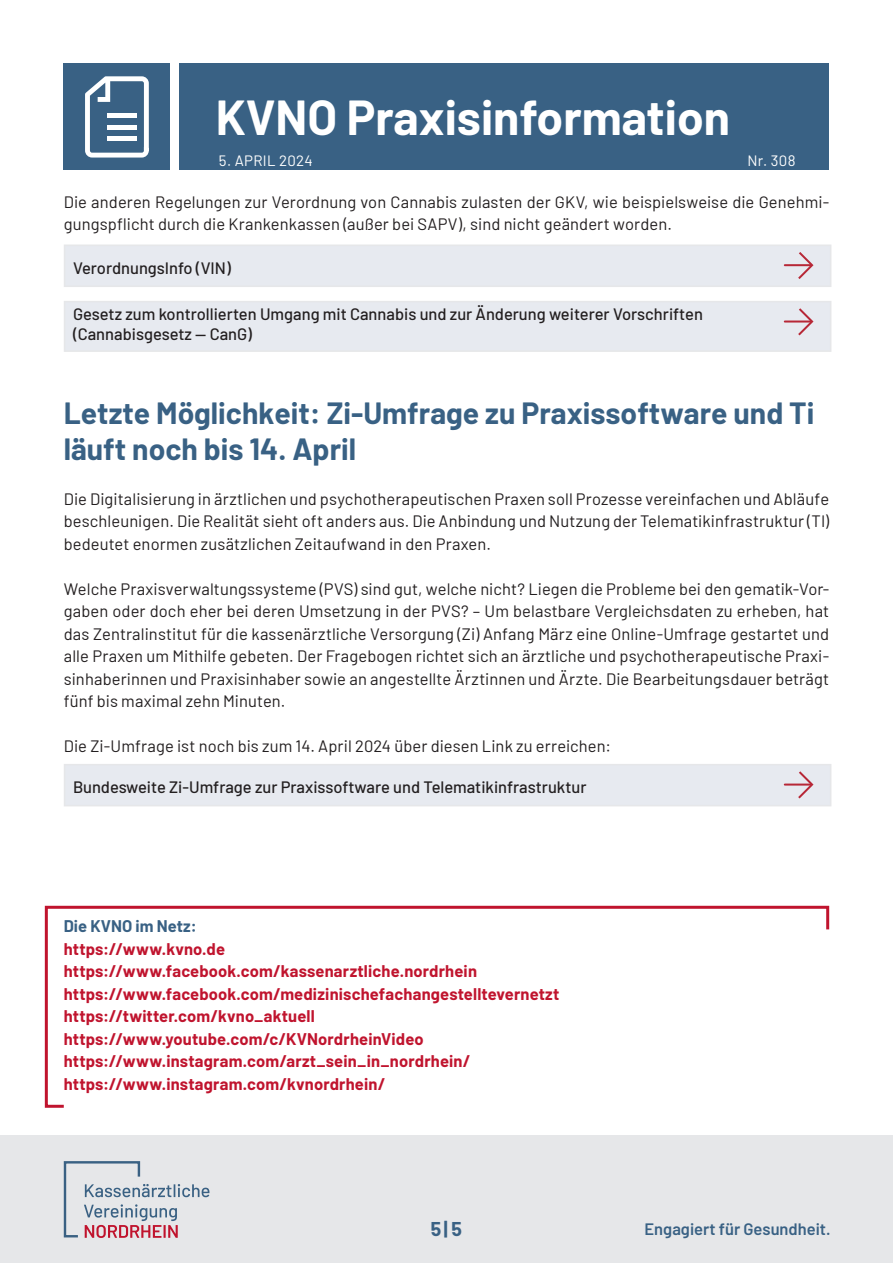
<style>
.page{position:relative;width:893px;height:1263px;background:#fff}
.page>*{position:absolute;margin:0;border:0;box-sizing:border-box;transform-origin:0 0}
.t1{font:700 48px "Barlow";color:#fff}
._1_0_-_Fließtext___11_15{font:700 30px/36px "Barlow";color:#396184}
.t2{font:700 19.5px "Barlow";color:#396184}
._1_0_-_Fließtext___11_15-2{font:16.5px/22.5px "Barlow";letter-spacing:.005em;color:#231f20;text-align:justify}
._1_0_-_Fließtext___11_15-3{font:700 16.5px "Barlow";letter-spacing:.01em;color:#c0142e}
.t3{font:500 16.5px "Barlow";color:#231f20}
._3_0_-_Numerische_Aufzählung{font:16.5px/22.5px "Barlow";letter-spacing:.005em;color:#231f20}
.t4{font:600 16.5px "Barlow";color:#396184}
._1_0_-_Fließtext___11_15-4{font:700 16.5px "Barlow";color:#396184}
.t5{font:15px "Barlow";letter-spacing:.02em;color:#fff}
</style>
<div class="page">
<div style="left:180px;top:64px;width:649px;height:106px;background:#396184"></div>
<div style="left:64px;top:64px;width:106px;height:106px;background:#396184"></div>
<svg style="left:85px;top:76px;width:64px;height:82px"></svg>
<div style="left:107px;top:113px;width:30px;height:5px;background:#fff"></div>
<div style="left:107px;top:125px;width:30px;height:5px;background:#fff"></div>
<div style="left:107px;top:136px;width:30px;height:5px;background:#fff"></div>
<div style="left:0;top:1135px;width:893px;height:128px;background:#e6e7e9"></div>
<svg style="left:64px;top:1161px;width:145px;height:77px"></svg>
<div style="left:64px;top:764px;width:767px;height:42px;background:#e7eaf0"></div>
<svg style="left:796px;top:771px;width:18px;height:28px"></svg>
<hr style="left:785px;top:783px;width:26px;height:2px;background:#b72837">
<svg style="left:44px;top:905px;width:786px;height:203px"></svg>
<div style="left:64px;top:301px;width:767px;height:51px;background:#e7eaf0"></div>
<svg style="left:796px;top:308px;width:18px;height:28px"></svg>
<hr style="left:785px;top:320px;width:26px;height:2px;background:#b72837">
<div style="left:64px;top:244px;width:767px;height:43px;background:#e7eaf0;border:2px solid #e6e7e9"></div>
<svg style="left:796px;top:252px;width:18px;height:27px"></svg>
<hr style="left:785px;top:264px;width:26px;height:2px;background:#b72837">
<h1 class="t1" style="left:216px;top:82px;width:516px">KVNO Praxisinformation</h1>
<p class="t5" style="left:219px;top:149px;width:95px">5. APRIL 2024</p>
<p class="t5" style="left:747px;top:149px;width:50px">Nr. 308</p>
<p class="_3_0_-_Numerische_Aufzählung" style="left:64px;top:189px;width:767px">Die anderen Regelungen zur Verordnung von Cannabis zulasten der GKV, wie beispielsweise die Genehmi&shy;gungspflicht durch die Krankenkassen (außer bei SAPV), sind nicht geändert worden.</p>
<p class="t3" style="left:73px;top:256px;width:159px">VerordnungsInfo (VIN)</p>
<p class="t3" style="left:73px;top:302px;width:631px">Gesetz zum kontrollierten Umgang mit Cannabis und zur Änderung weiterer Vorschriften</p>
<p class="t3" style="left:73px;top:322px;width:181px">(Cannabisgesetz — CanG)</p>
<p class="_1_0_-_Fließtext___11_15" style="left:64px;top:393px;width:752px">Letzte Möglichkeit: Zi-Umfrage zu Praxissoftware und Ti läuft noch bis 14. April</p>
<p class="_1_0_-_Fließtext___11_15-2" style="left:64px;top:486px;width:767px">Die Digitalisierung in ärztlichen und psychotherapeutischen Praxen soll Prozesse vereinfachen und Abläufe beschleunigen. Die Realität sieht oft anders aus. Die Anbindung und Nutzung der Telematikinfrastruktur (TI) bedeutet enormen zusätzlichen Zeitaufwand in den Praxen.</p>
<p class="_1_0_-_Fließtext___11_15-2" style="left:64px;top:576px;width:767px">Welche Praxisverwaltungssysteme (PVS) sind gut, welche nicht? Liegen die Probleme bei den gematik-Vor&shy;gaben oder doch eher bei deren Umsetzung in der PVS? – Um belastbare Vergleichsdaten zu erheben, hat das Zentralinstitut für die kassenärztliche Versorgung (Zi) Anfang März eine Online-Umfrage gestartet und alle Praxen um Mithilfe gebeten. Der Fragebogen richtet sich an ärztliche und psychotherapeutische Praxi&shy;sinhaberinnen und Praxisinhaber sowie an angestellte Ärztinnen und Ärzte. Die Bearbeitungsdauer beträgt fünf bis maximal zehn Minuten.</p>
<p class="_1_0_-_Fließtext___11_15-2" style="left:64px;top:734px;width:549px">Die Zi-Umfrage ist noch bis zum 14. April 2024 über diesen Link zu erreichen:</p>
<p class="t3" style="left:73px;top:775px;width:515px">Bundesweite Zi-Umfrage zur Praxissoftware und Telematikinfrastruktur</p>
<p class="_1_0_-_Fließtext___11_15-4" style="left:64px;top:914px;width:134px">Die KVNO im Netz:</p>
<p class="_1_0_-_Fließtext___11_15-3" style="left:64px;top:937px;width:163px">https://www.kvno.de</p>
<p class="_1_0_-_Fließtext___11_15-3" style="left:64px;top:959px;width:415px">https://www.facebook.com/kassenarztliche.nordrhein</p>
<p class="_1_0_-_Fließtext___11_15-3" style="left:64px;top:982px;width:497px">https://www.facebook.com/medizinischefachangestelltevernetzt</p>
<p class="_1_0_-_Fließtext___11_15-3" style="left:64px;top:1004px;width:253px">https://twitter.com/kvno_aktuell</p>
<p class="_1_0_-_Fließtext___11_15-3" style="left:64px;top:1027px;width:361px">https://www.youtube.com/c/KVNordrheinVideo</p>
<p class="_1_0_-_Fließtext___11_15-3" style="left:64px;top:1049px;width:408px">https://www.instagram.com/arzt_sein_in_nordrhein/</p>
<p class="_1_0_-_Fließtext___11_15-3" style="left:64px;top:1072px;width:323px">https://www.instagram.com/kvnordrhein/</p>
<p class="t2" style="left:431px;top:1214px;width:33px">5| 5</p>
<p class="t4" style="left:645px;top:1217px;width:188px">Engagiert für Gesundheit.</p>
</div>
